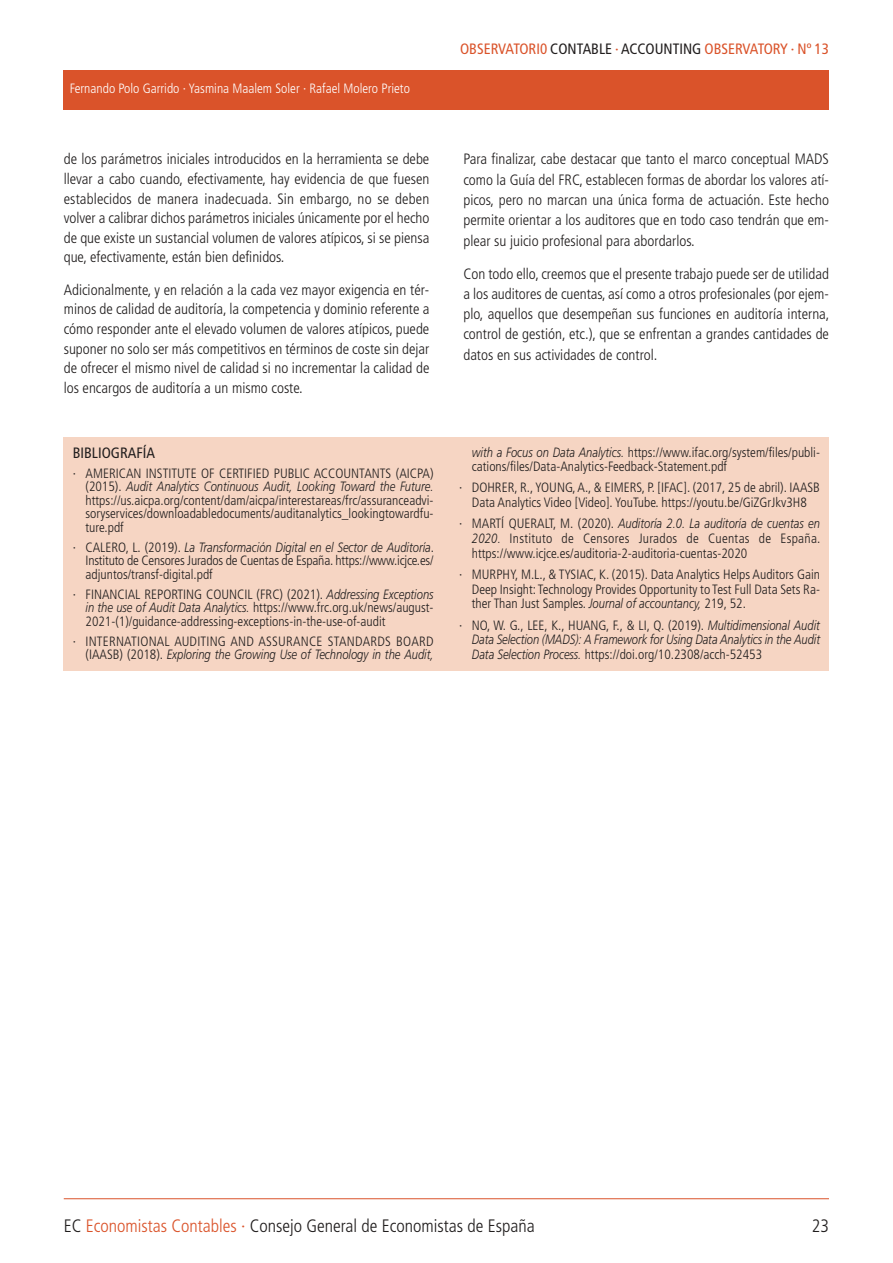
<style>
.page{position:relative;width:893px;height:1263px;background:#fff}
.page>*{position:absolute;margin:0;border:0;box-sizing:border-box;transform-origin:0 0}
.t1{font:300 condensed 18px "Frutiger";color:#201d1d}
.t2{font:300 condensed 15px/19.6px "Frutiger";color:#201d1d;text-align:justify}
.t3{font:condensed 15px "Frutiger";color:#da532a}
.t4{font:condensed 15px "Frutiger";color:#201d1d}
.t5{font:300 condensed 13.5px/13.5px "Frutiger";color:#201d1d;text-align:justify}
.t6{font:italic 300 13.5px/14.7px "Frutiger";letter-spacing:-.005em;color:#201d1d;text-align:justify;scale:.83 1}
.t7{font:300 condensed 13.5px "Frutiger";color:#fff}
.s1{font-style:italic;font-stretch:normal}
.s2{color:#201d1d}
.s3{font-style:normal;font-stretch:condensed}
.s4{color:#da532a}
</style>
<div class="page">
<div style="left:64px;top:70px;width:765px;height:39px;background:#da532a"></div>
<hr style="left:64px;top:1198px;width:765px;height:1px;background:#da532a">
<div style="left:64px;top:437px;width:765px;height:234px;background:#f6d5c3"></div>
<p class="t7" style="left:70px;top:83px;width:342px">Fernando Polo Garrido · Yasmina Maalem Soler · Rafael Molero Prieto</p>
<p class="t2" style="left:64px;top:151px;width:367px">de los parámetros iniciales introducidos en la herramienta se debe llevar a cabo cuando, efectivamente, hay evidencia de que fuesen establecidos de manera inadecuada. Sin embargo, no se deben volver a calibrar dichos parámetros iniciales únicamente por el hecho de que existe un sustancial volumen de valores atípicos, si se piensa que, efectivamente, están bien definidos.</p>
<p class="t2" style="left:64px;top:281px;width:367px">Adicionalmente, y en relación a la cada vez mayor exigencia en tér&shy;minos de calidad de auditoría, la competencia y dominio referente a cómo responder ante el elevado volumen de valores atípicos, puede suponer no solo ser más competitivos en términos de coste sin dejar de ofrecer el mismo nivel de calidad si no incrementar la calidad de los encargos de auditoría a un mismo coste.</p>
<p class="t4" style="left:73px;top:446px;width:84px">BIBLIOGRAFÍA</p>
<p class="t5" style="left:86px;top:467px;width:350px;text-indent:-13px">· AMERICAN INSTITUTE OF CERTIFIED PUBLIC ACCOUNTANTS (AICPA) (2015). <span class="s1">Audit Analytics Continuous Audit, Looking Toward the Future. </span>https://us.aicpa.org/content/dam/aicpa/interestareas/frc/assuranceadvi&shy;soryservices/downloadabledocuments/auditanalytics_lookingtowardfu&shy;ture.pdf</p>
<p class="t5" style="left:86px;top:541px;width:350px;text-indent:-13px">· CALERO, L. (2019). <span class="s1">La Transformación Digital en el Sector de Auditoría</span>.<br>Instituto de Censores Jurados de Cuentas de España. https://www.icjce.es/ adjuntos/transf-digital.pdf</p>
<p class="t5" style="left:86px;top:588px;width:350px;text-indent:-13px">· FINANCIAL REPORTING COUNCIL (FRC) (2021). <span class="s1">Addressing Exceptions in the use of Audit Data Analytics.</span> https://www.frc.org.uk/news/august-2021-(1)/guidance-addressing-exceptions-in-the-use-of-audit</p>
<p class="t5" style="left:73px;top:635px;width:362px;text-align:right">· INTERNATIONAL AUDITING AND ASSURANCE STANDARDS BOARD (IAASB) (2018). <span class="s1">Exploring the Growing Use of Technology in the Audit,</span></p>
<p class="t3" style="left:460px;top:43px;width:370px">OBSERVATORI0 <span class="s2">CONTABLE</span> · <span class="s2">ACCOUNTING</span> OBSERVATORY · Nº 13</p>
<p class="t2" style="left:463px;top:150px;width:367px;line-height:20.2px">Para finalizar, cabe destacar que tanto el marco conceptual MADS como la Guía del FRC, establecen formas de abordar los valores atí&shy;picos, pero no marcan una única forma de actuación. Este hecho permite orientar a los auditores que en todo caso tendrán que em&shy;plear su juicio profesional para abordarlos.</p>
<p class="t2" style="left:463px;top:264px;width:368px;line-height:20.2px">Con todo ello, creemos que el presente trabajo puede ser de utilidad a los auditores de cuentas, así como a otros profesionales (por ejem&shy;plo, aquellos que desempeñan sus funciones en auditoría interna, control de gestión, etc.), que se enfrentan a grandes cantidades de datos en sus actividades de control.</p>
<p class="t5" style="left:472px;top:446px;width:350px;line-height:14.7px"><span class="s1">with a Focus on Data Analytics.</span> https://www.ifac.org/system/files/publi&shy;cations/files/Data-Analytics-Feedback-Statement.pdf</p>
<p class="t5" style="left:459px;top:482px;width:362px;line-height:14.7px;text-align:center">· DOHRER, R., YOUNG, A., &amp; EIMERS, P. [IFAC]. (2017, 25 de abril). IAASB<br>Data Analytics Video [Video]. YouTube. https://youtu.be/GiZGrJkv3H8</p>
<p class="t5" style="left:472px;top:517px;width:350px;line-height:14.7px;text-indent:-13px">· MARTÍ QUERALT, M. (2020). <span class="s1">Auditoría 2.0. La auditoría de cuentas en 2020.</span> Instituto de Censores Jurados de Cuentas de España. https://www.icjce.es/auditoria-2-auditoria-cuentas-2020</p>
<p class="t5" style="left:472px;top:568px;width:350px;line-height:14.7px;text-indent:-13px">· MURPHY, M.L., &amp; TYSIAC, K. (2015). Data Analytics Helps Auditors Gain Deep Insight: Technology Provides Opportunity to Test Full Data Sets Ra&shy;ther Than Just Samples. <span class="s1">Journal of accountancy,</span> 219, 52.</p>
<p class="t6" style="left:472px;top:619px;width:421px;text-indent:-13px"><span class="s3">· NO, W. G., LEE, K., HUANG, F., &amp; LI, Q. (2019).</span> Multidimensional Audit Data Selection (MADS): A Framework for Using Data Analytics in the Audit Data Selection Process. <span class="s3">https://doi.org/10.2308/acch-52453</span></p>
<h1 class="t1" style="left:64px;top:1218px;width:472px">EC <span class="s4">Economistas Contables ·</span> Consejo General de Economistas de España</h1>
<h1 class="t1" style="left:812px;top:1218px;width:19px">23</h1>
</div>
